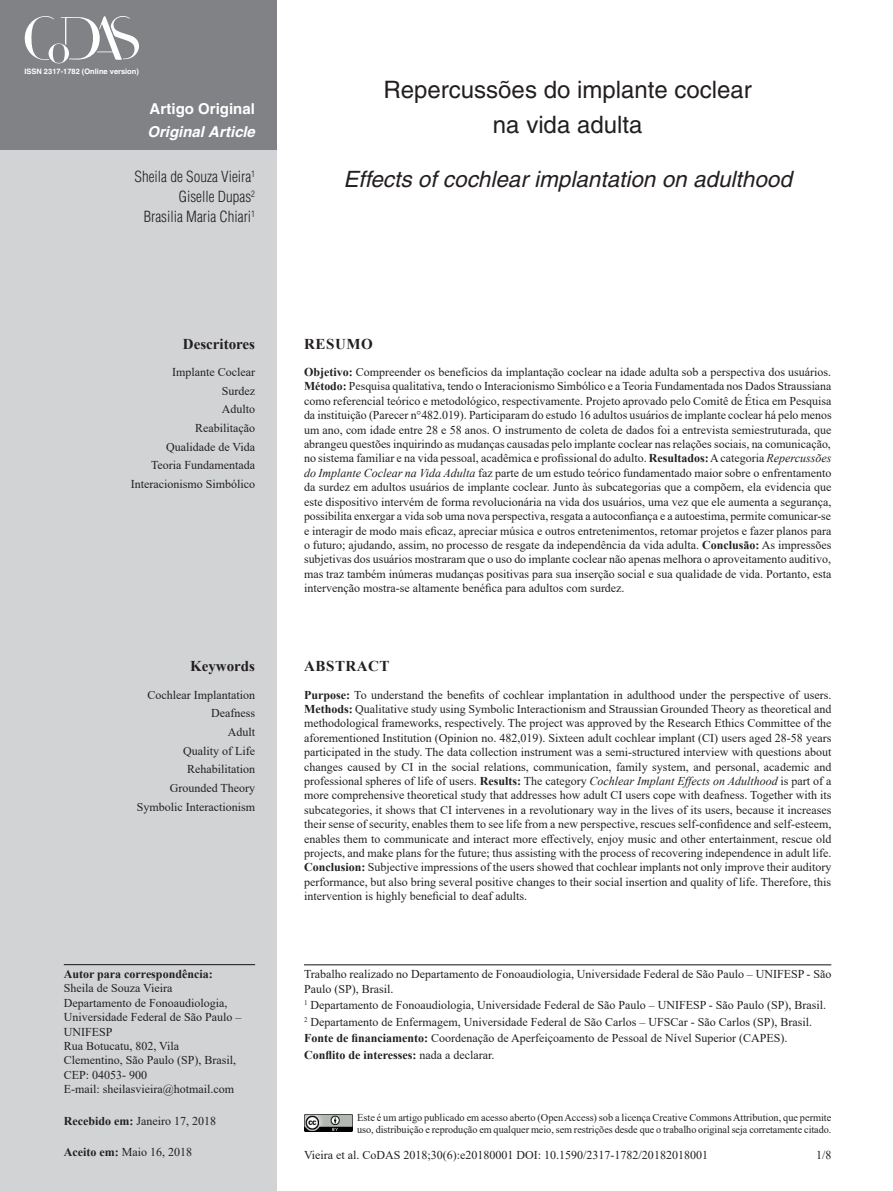
<style>
.page{position:relative;width:893px;height:1191px;background:#fff}
.page>*{position:absolute;margin:0;border:0;box-sizing:border-box;transform-origin:0 0}
.ArticleTitle{font:24px/34.5px "Helvetica";color:#231f20;text-align:center}
.ArticleTitle-Trans1{font:italic 22.5px "Helvetica";color:#231f20}
.Authors{font:300 condensed 15px "Helvetica";color:#231f20}
.KeywordsTitle{font:700 15px "Times New Roman";color:#231f20}
.t1{font:italic 700 15px "Helvetica";color:#fff}
.t2{font:700 15px "Helvetica";color:#fff}
.AbstractTitle-Trans1{font:700 15px "Times New Roman";letter-spacing:.035em;color:#231f20}
.AbstractTitle{font:700 15px "Times New Roman";letter-spacing:.035em;color:#231f20}
.Abstract{font:12px/14.4px "Times New Roman";color:#231f20;text-align:justify}
.Abstract-Trans1{font:12px/14.4px "Times New Roman";color:#231f20;text-align:justify}
.Correspondence{font:12px/14.4px "Times New Roman";color:#231f20}
.Affiliations{font:12px "Times New Roman";color:#231f20}
.fnArticleOther{font:12px/14.4px "Times New Roman";color:#231f20}
.Keywords-Trans1{font:12px "Times New Roman";color:#231f20}
.Keywords{font:12px "Times New Roman";color:#231f20}
.fnSupported-by{font:12px "Times New Roman";color:#231f20}
.History{font:12px "Times New Roman";color:#231f20}
.fnConflict{font:700 12px "Times New Roman";color:#231f20}
.pubNameFooter{font:10.5px/12.6px "Times New Roman";letter-spacing:-.005em;color:#231f20}
.Authors-2{font:300 condensed 8.7px "Helvetica";color:#231f20}
.t3{font:700 7.5px "Helvetica";color:#fff}
.s1{font-weight:700}
.s2{font-style:italic}
.s3{font-weight:400}
</style>
<div class="page">
<div style="left:0;top:149px;width:276px;height:1042px;background:#d1d3d4"></div>
<div style="left:0;top:0;width:276px;height:149px;background:#808285"></div>
<img style="left:304px;top:1114px;width:48px;height:17px">
<svg style="left:24px;top:16px;width:115px;height:48px"></svg>
<hr style="left:64px;top:964px;width:191px;height:1px;background:#231f20">
<hr style="left:304px;top:964px;width:527px;height:1px;background:#231f20">
<p class="t3" style="left:24px;top:66px;width:116px">ISSN 2317-1782 (Online version)</p>
<p class="t2" style="left:150px;top:100px;width:107px">Artigo Original</p>
<p class="t1" style="left:147px;top:122px;width:109px">Original Article</p>
<p class="ArticleTitle" style="left:384px;top:72px;width:370px">Repercussões do implante coclear na vida adulta</p>
<p class="Authors" style="left:135px;top:167px;width:118px">Sheila de Souza Vieira</p>
<p class="ArticleTitle-Trans1" style="left:343px;top:166px;width:450px">Effects of cochlear implantation on adulthood</p>
<p class="Authors-2" style="left:251px;top:168px;width:5px">1</p>
<p class="Authors" style="left:179px;top:187px;width:78px">Giselle Dupas<sup>2</sup></p>
<p class="Authors" style="left:144px;top:208px;width:113px">Brasilia Maria Chiari<sup>1</sup></p>
<p class="KeywordsTitle" style="left:183px;top:333px;width:74px">Descritores</p>
<p class="Keywords" style="left:172px;top:363px;width:84px">Implante Coclear</p>
<p class="Keywords" style="left:222px;top:382px;width:35px">Surdez</p>
<p class="Keywords" style="left:222px;top:401px;width:35px">Adulto</p>
<p class="Keywords" style="left:195px;top:419px;width:61px">Reabilitação</p>
<p class="Keywords" style="left:166px;top:438px;width:91px">Qualidade de Vida</p>
<p class="Keywords" style="left:151px;top:457px;width:106px">Teoria Fundamentada</p>
<p class="Keywords" style="left:131px;top:475px;width:126px">Interacionismo Simbólico</p>
<p class="KeywordsTitle" style="left:190px;top:655px;width:66px">Keywords</p>
<p class="Keywords-Trans1" style="left:147px;top:686px;width:109px">Cochlear Implantation</p>
<p class="Keywords-Trans1" style="left:211px;top:705px;width:45px">Deafness</p>
<p class="Keywords-Trans1" style="left:228px;top:723px;width:29px">Adult</p>
<p class="Keywords-Trans1" style="left:183px;top:742px;width:73px">Quality of Life</p>
<p class="Keywords-Trans1" style="left:187px;top:760px;width:70px">Rehabilitation</p>
<p class="Keywords-Trans1" style="left:170px;top:779px;width:87px">Grounded Theory</p>
<p class="Keywords-Trans1" style="left:137px;top:798px;width:120px">Symbolic Interactionism</p>
<p class="Correspondence" style="left:64px;top:966px;width:179px"><span class="s1">Autor para correspondência:<br></span>Sheila de Souza Vieira<br>Departamento de Fonoaudiologia,<br>Universidade Federal de São Paulo –<br>UNIFESP<br>Rua Botucatu, 802, Vila<br>Clementino, São Paulo (SP), Brasil,<br>CEP: 04053- 900<br>E-mail: sheilasvieira@hotmail.com</p>
<p class="History" style="left:64px;top:1112px;width:154px"><span class="s1">Recebido em:</span> Janeiro 17, 2018</p>
<p class="History" style="left:64px;top:1143px;width:130px"><span class="s1">Aceito em:</span> Maio 16, 2018</p>
<p class="AbstractTitle" style="left:304px;top:333px;width:70px">RESUMO</p>
<p class="Abstract" style="left:304px;top:364px;width:529px"><span class="s1">Objetivo:</span> Compreender os benefícios da implantação coclear na idade adulta sob a perspectiva dos usuários.<br><span class="s1">Método:</span> Pesquisa qualitativa, tendo o Interacionismo Simbólico e a Teoria Fundamentada nos Dados Straussiana como referencial teórico e metodológico, respectivamente. Projeto aprovado pelo Comitê de Ética em Pesquisa da instituição (Parecer n°482.019). Participaram do estudo 16 adultos usuários de implante coclear há pelo menos um ano, com idade entre 28 e 58 anos. O instrumento de coleta de dados foi a entrevista semiestruturada, que abrangeu questões inquirindo as mudanças causadas pelo implante coclear nas relações sociais, na comunicação, no sistema familiar e na vida pessoal, acadêmica e profissional do adulto. <span class="s1">Resultados:</span> A categoria <span class="s2">Repercussões do Implante Coclear na Vida Adulta</span> faz parte de um estudo teórico fundamentado maior sobre o enfrentamento da surdez em adultos usuários de implante coclear. Junto às subcategorias que a compõem, ela evidencia que este dispositivo intervém de forma revolucionária na vida dos usuários, uma vez que ele aumenta a segurança, possibilita enxergar a vida sob uma nova perspectiva, resgata a autoconfiança e a autoestima, permite comunicar-se e interagir de modo mais eficaz, apreciar música e outros entretenimentos, retomar projetos e fazer planos para o futuro; ajudando, assim, no processo de resgate da independência da vida adulta. <span class="s1">Conclusão:</span> As impressões subjetivas dos usuários mostraram que o uso do implante coclear não apenas melhora o aproveitamento auditivo, mas traz também inúmeras mudanças positivas para sua inserção social e sua qualidade de vida. Portanto, esta intervenção mostra-se altamente benéfica para adultos com surdez.</p>
<p class="AbstractTitle-Trans1" style="left:304px;top:655px;width:87px">ABSTRACT</p>
<p class="Abstract-Trans1" style="left:304px;top:687px;width:529px"><span class="s1">Purpose:</span> To understand the benefits of cochlear implantation in adulthood under the perspective of users.<br><span class="s1">Methods:</span> Qualitative study using Symbolic Interactionism and Straussian Grounded Theory as theoretical and methodological frameworks, respectively. The project was approved by the Research Ethics Committee of the aforementioned Institution (Opinion no. 482,019). Sixteen adult cochlear implant (CI) users aged 28-58 years participated in the study. The data collection instrument was a semi-structured interview with questions about changes caused by CI in the social relations, communication, family system, and personal, academic and professional spheres of life of users. <span class="s1">Results:</span> The category <span class="s2">Cochlear Implant Effects on Adulthood</span> is part of a more comprehensive theoretical study that addresses how adult CI users cope with deafness. Together with its subcategories, it shows that CI intervenes in a revolutionary way in the lives of its users, because it increases their sense of security, enables them to see life from a new perspective, rescues self-confidence and self-esteem, enables them to communicate and interact more effectively, enjoy music and other entertainment, rescue old projects, and make plans for the future; thus assisting with the process of recovering independence in adult life.<br><span class="s1">Conclusion:</span> Subjective impressions of the users showed that cochlear implants not only improve their auditory performance, but also bring several positive changes to their social insertion and quality of life. Therefore, this intervention is highly beneficial to deaf adults.</p>
<p class="fnArticleOther" style="left:304px;top:966px;width:529px">Trabalho realizado no Departamento de Fonoaudiologia, Universidade Federal de São Paulo – UNIFESP - São<br>Paulo (SP), Brasil.</p>
<p class="Affiliations" style="left:304px;top:996px;width:524px"><sup>1</sup> Departamento de Fonoaudiologia, Universidade Federal de São Paulo – UNIFESP - São Paulo (SP), Brasil.</p>
<p class="Affiliations" style="left:304px;top:1013px;width:509px"><sup>2</sup> Departamento de Enfermagem, Universidade Federal de São Carlos – UFSCar - São Carlos (SP), Brasil.</p>
<p class="fnSupported-by" style="left:304px;top:1029px;width:485px"><span class="s1">Fonte de financiamento:</span> Coordenação de Aperfeiçoamento de Pessoal de Nível Superior (CAPES).</p>
<p class="fnConflict" style="left:304px;top:1046px;width:192px">Conflito de interesses: <span class="s3">nada a declarar.</span></p>
<p class="pubNameFooter" style="left:357px;top:1110px;width:476px">Este é um artigo publicado em acesso aberto (Open Access) sob a licença Creative Commons Attribution, que permite uso, distribuição e reprodução em qualquer meio, sem restrições desde que o trabalho original seja corretamente citado.</p>
<p class="Abstract" style="left:304px;top:1147px;width:405px">Vieira et al. CoDAS 2018;30(6):e20180001 DOI: 10.1590/2317-1782/20182018001</p>
<p class="Abstract" style="left:816px;top:1147px;width:17px">1/8</p>
</div>
